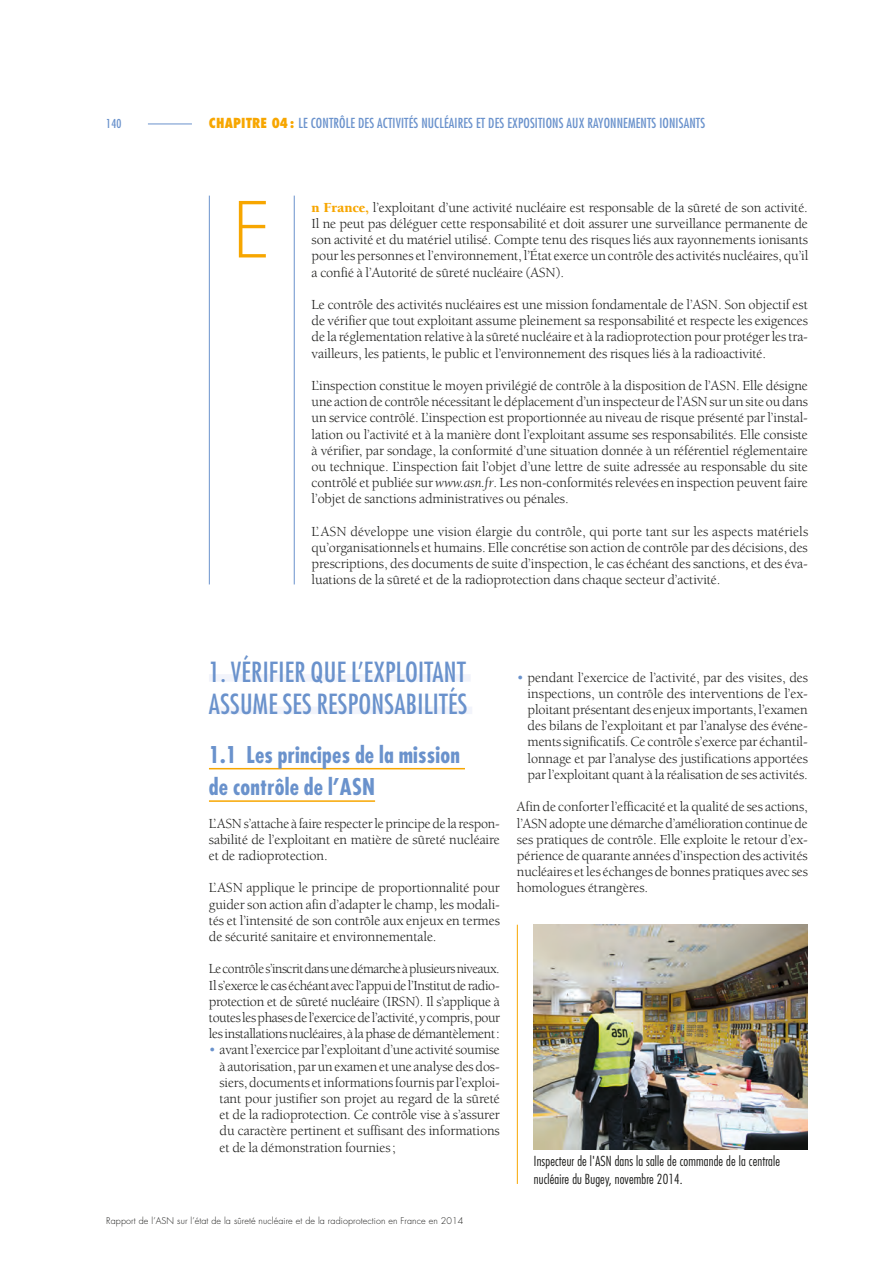
<style>
.page{position:relative;width:893px;height:1263px;background:#fff}
.page>*{position:absolute;margin:0;border:0;box-sizing:border-box;transform-origin:0 0}
.t1{font:300 75px "Futura Std";color:#f7a600}
.t2{font:condensed 27px/32.4px "Futura";letter-spacing:.01em;color:#6a92cc}
.t3{font:700 condensed 22.5px/32.4px "Futura";letter-spacing:.01em;color:#6a92cc}
.t4{font:14.25px/16.2px "Berkeley Std";letter-spacing:-.01em;color:#1d1d1b;text-align:justify}
.t5{font:14.25px/16.2px "Berkeley Std";letter-spacing:-.01em;color:#1d1d1b;text-align:justify;scale:.96 1}
.t6{font:condensed 13.5px "Futura Std";letter-spacing:.01em;color:#6a92cc}
.t7{font:300 condensed 13.5px/18px "Futura";letter-spacing:.01em;color:#1d1d1b}
.t8{font:condensed 12px "Futura Std";color:#6a92cc}
.t9{font:300 9px "Futura Std";letter-spacing:.01em;color:#1d1d1b}
.s1{font-weight:800;color:#f7a600}
.s2{font-weight:900;color:#f7a600}
.s3{font-style:italic}
.s4{color:#6a92cc}
</style>
<div class="page">
<hr style="left:294px;top:196px;width:1px;height:388px;background:#6a92cc">
<hr style="left:209px;top:196px;width:1px;height:388px;background:#6a92cc">
<div style="left:209px;top:674px;width:262px;height:8px;background:#f2f4fb"></div>
<div style="left:209px;top:706px;width:263px;height:8px;background:#f2f4fb"></div>
<hr style="left:209px;top:768px;width:256px;height:1px;background:#f7a600">
<hr style="left:209px;top:800px;width:166px;height:2px;background:#f7a600">
<img style="left:534px;top:925px;width:274px;height:225px">
<hr style="left:517px;top:925px;width:1px;height:259px;background:#f7a600">
<hr style="left:148px;top:124px;width:44px;height:1px;background:#6a92cc">
<p class="t8" style="left:106px;top:116px;width:17px">140</p>
<p class="t6" style="left:209px;top:114px;width:498px"><span class="s1">CHAPITRE 04:</span> LE CONTRÔLE DES ACTIVITÉS NUCLÉAIRES ET DES EXPOSITIONS AUX RAYONNEMENTS IONISANTS</p>
<h1 class="t1" style="left:233px;top:185px;width:40px">E</h1>
<p class="t4" style="left:312px;top:199px;width:498px"><span class="s2">n France,</span> l’exploitant d’une activité nucléaire est responsable de la sûreté de son activité.<br>Il ne peut pas déléguer cette responsabilité et doit assurer une surveillance permanente de son activité et du matériel utilisé. Compte tenu des risques liés aux rayonnements ionisants pour les personnes et l’environnement, l’État exerce un contrôle des activités nucléaires, qu’il a confié à l’Autorité de sûreté nucléaire (ASN).</p>
<p class="t4" style="left:312px;top:297px;width:498px">Le contrôle des activités nucléaires est une mission fondamentale de l’ASN. Son objectif est de vérifier que tout exploitant assume pleinement sa responsabilité et respecte les exigences de la réglementation relative à la sûreté nucléaire et à la radioprotection pour protéger les tra&shy;vailleurs, les patients, le public et l’environnement des risques liés à la radioactivité.</p>
<p class="t4" style="left:312px;top:378px;width:498px">L’inspection constitue le moyen privilégié de contrôle à la disposition de l’ASN. Elle désigne une action de contrôle nécessitant le déplacement d’un inspecteur de l’ASN sur un site ou dans un service contrôlé. L’inspection est proportionnée au niveau de risque présenté par l’instal&shy;lation ou l’activité et à la manière dont l’exploitant assume ses responsabilités. Elle consiste à vérifier, par sondage, la conformité d’une situation donnée à un référentiel réglementaire ou technique. L’inspection fait l’objet d’une lettre de suite adressée au responsable du site contrôlé et publiée sur <span class="s3">www.asn.fr</span>. Les non-conformités relevées en inspection peuvent faire l’objet de sanctions administratives ou pénales.</p>
<p class="t4" style="left:312px;top:523px;width:498px">L’ASN développe une vision élargie du contrôle, qui porte tant sur les aspects matériels qu’organisationnels et humains. Elle concrétise son action de contrôle par des décisions, des prescriptions, des documents de suite d’inspection, le cas échéant des sanctions, et des éva&shy;luations de la sûreté et de la radioprotection dans chaque secteur d’activité.</p>
<h2 class="t2" style="left:209px;top:655px;width:260px">1. VÉRIFIER QUE L’EXPLOITANT<br>ASSUME SES RESPONSABILITÉS</h2>
<h3 class="t3" style="left:209px;top:738px;width:253px">1.1 Les principes de la mission de contrôle de l’ASN</h3>
<p class="t4" style="left:209px;top:815px;width:292px">L’ASN s’attache à faire respecter le principe de la respon&shy;sabilité de l’exploitant en matière de sûreté nucléaire et de radioprotection.</p>
<p class="t4" style="left:209px;top:880px;width:292px">L’ASN applique le principe de proportionnalité pour guider son action afin d’adapter le champ, les modali&shy;tés et l’intensité de son contrôle aux enjeux en termes de sécurité sanitaire et environnementale.</p>
<p class="t5" style="left:209px;top:961px;width:305px">Le contrôle s’inscrit dans une démarche à plusieurs niveaux.<br>Il s’exerce le cas échéant avec l’appui de l’Institut de radio&shy;protection et de sûreté nucléaire (IRSN). Il s’applique à toutes les phases de l’exercice de l’activité, y compris, pour les installations nucléaires, à la phase de démantèlement:</p>
<p class="t4" style="left:220px;top:1042px;width:282px;text-indent:-11px"><span class="s4">•</span> avant l’exercice par l’exploitant d’une activité soumise à autorisation, par un examen et une analyse des dos&shy;siers, documents et informations fournis par l’exploi&shy;tant pour justifier son projet au regard de la sûreté et de la radioprotection. Ce contrôle vise à s’assurer du caractère pertinent et suffisant des informations et de la démonstration fournies;</p>
<p class="t9" style="left:106px;top:1216px;width:359px">Rapport de l’ASN sur l’état de la sûreté nucléaire et de la radioprotection en France en 2014</p>
<p class="t4" style="left:528px;top:669px;width:282px;text-indent:-11px"><span class="s4">•</span> pendant l’exercice de l’activité, par des visites, des inspections, un contrôle des interventions de l’ex&shy;ploitant présentant des enjeux importants, l’examen des bilans de l’exploitant et par l’analyse des événe&shy;ments significatifs. Ce contrôle s’exerce par échantil&shy;lonnage et par l’analyse des justifications apportées par l’exploitant quant à la réalisation de ses activités.</p>
<p class="t4" style="left:517px;top:799px;width:293px">Afin de conforter l’efficacité et la qualité de ses actions, l’ASN adopte une démarche d’amélioration continue de ses pratiques de contrôle. Elle exploite le retour d’ex&shy;périence de quarante années d’inspection des activités nucléaires et les échanges de bonnes pratiques avec ses homologues étrangères.</p>
<p class="t7" style="left:534px;top:1152px;width:247px">Inspecteur de l'ASN dans la salle de commande de la centrale nucléaire du Bugey, novembre 2014.</p>
</div>
